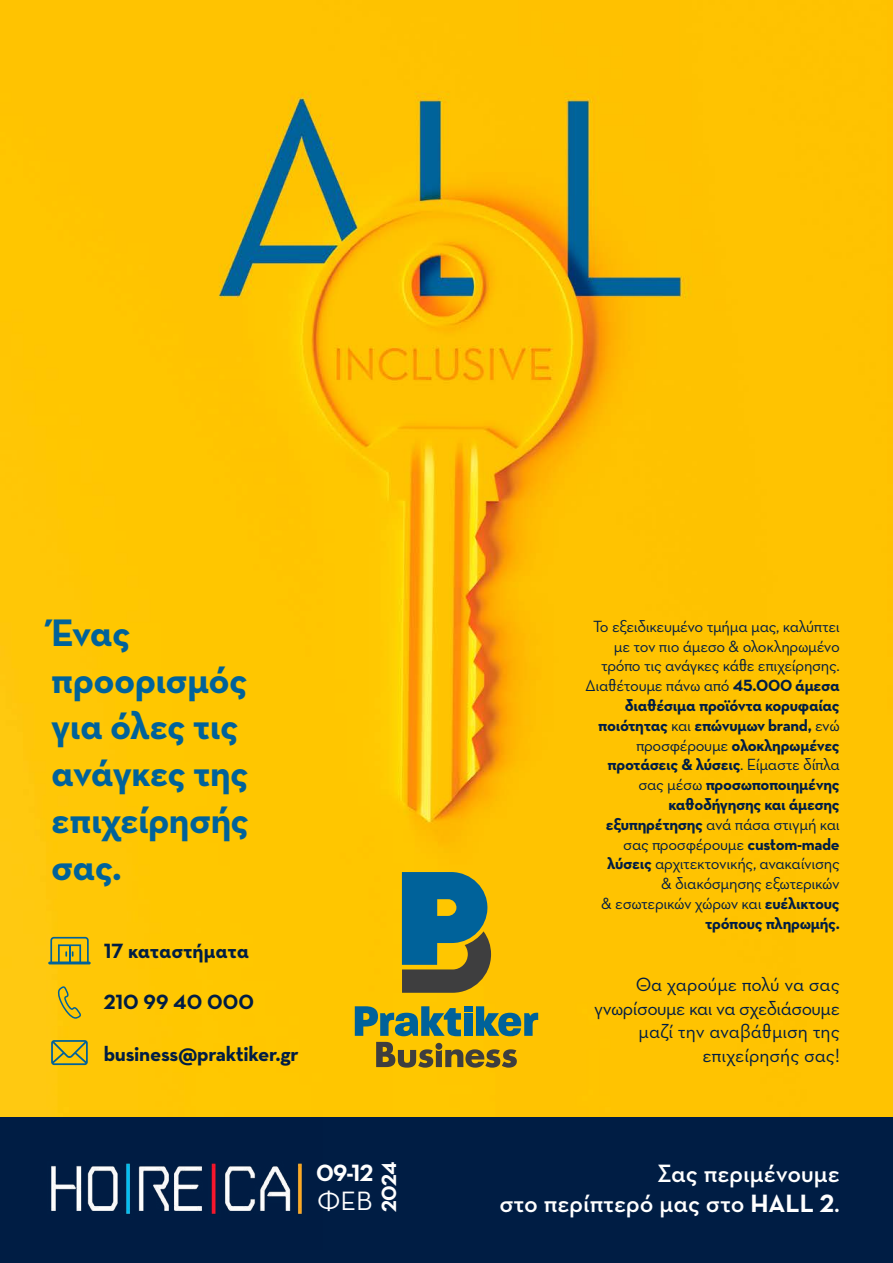
<style>
.page{position:relative;width:893px;height:1263px;background:#fff}
.page>*{position:absolute;margin:0;border:0;box-sizing:border-box;transform-origin:0 0}
.t1{font:700 39px/46.8px "Neutraface Text";letter-spacing:-.02em;color:#00629a}
.t2{font:27px "Neutraface Text";color:#fff}
.t3{font:600 25.5px/30.6px "Neutraface Text";color:#fff;text-align:right}
.t4{font:700 24px "Neutraface Text";color:#fff}
.t5{font:700 21px "Neutraface Text";letter-spacing:-.015em;color:#001d44}
.t6{font:700 21px "Neutraface Text";color:#fff}
.t7{font:19.5px/23.4px "Neutraface Text";letter-spacing:-.01em;color:#001d44;text-align:right}
.t8{font:16.5px/19.8px "Neutraface Text";letter-spacing:-.02em;color:#001d44;text-align:right}
.s1{font-weight:700}
</style>
<div class="page">
<img style="left:0;top:0;width:893px;height:1117px">
<svg style="left:58px;top:986px;width:23px;height:33px"></svg>
<svg style="left:51px;top:1040px;width:37px;height:25px"></svg>
<hr style="left:48px;top:961px;width:43px;height:3px;background:#00629a">
<svg style="left:50px;top:937px;width:39px;height:25px"></svg>
<div style="left:0;top:1117px;width:893px;height:146px;background:#001d44"></div>
<svg style="left:402px;top:872px;width:89px;height:121px"></svg>
<svg style="left:376px;top:1042px;width:141px;height:26px"></svg>
<svg style="left:355px;top:1006px;width:106px;height:30px"></svg>
<div style="left:464px;top:1013px;width:8px;height:23px;background:#00629a"></div>
<div style="left:464px;top:1006px;width:8px;height:6px;background:#00629a"></div>
<svg style="left:476px;top:1006px;width:62px;height:30px"></svg>
<img style="left:30px;top:1110px;width:292px;height:104px">
<h1 class="t1" style="left:51px;top:606px;width:199px">Ένας προορισμός για όλες τις ανάγκες της επιχείρησής σας.</h1>
<p class="t5" style="left:104px;top:933px;width:147px">17 καταστήματα</p>
<p class="t5" style="left:104px;top:984px;width:152px">210 99 40 000</p>
<p class="t5" style="left:104px;top:1036px;width:196px">business@praktiker.gr</p>
<h3 class="t4" style="left:316px;top:1153px;width:59px">09-12</h3>
<h2 class="t2" style="left:317px;top:1180px;width:57px">ΦΕΒ</h2>
<p class="t6" style="left:372px;top:1212px;width:53px;rotate:-90deg">2024</p>
<p class="t8" style="left:585px;top:615px;width:256px">Το εξειδικευμένο τμήμα μας, καλύπτει με τον πιο άμεσο &amp; ολοκληρωμένο τρόπο τις ανάγκες κάθε επιχείρησης.<br>Διαθέτουμε πάνω από <span class="s1">45.000 άμεσα διαθέσιμα προϊόντα κορυφαίας ποιότητας</span> και <span class="s1">επώνυμων brand,</span> ενώ προσφέρουμε <span class="s1">ολοκληρωμένες προτάσεις &amp; λύσεις</span>. Είμαστε δίπλα σας μέσω <span class="s1">προσωποποιημένης καθοδήγησης και άμεσης εξυπηρέτησης</span> ανά πάσα στιγμή και σας προσφέρουμε <span class="s1">custom-made λύσεις</span> αρχιτεκτονικής, ανακαίνισης<br>&amp; διακόσμησης εξωτερικών<br>&amp; εσωτερικών χώρων και <span class="s1">ευέλικτους τρόπους πληρωμής.</span></p>
<p class="t7" style="left:594px;top:972px;width:247px">Θα χαρούμε πολύ να σας γνωρίσουμε και να σχεδιάσουμε μαζί την αναβάθμιση της επιχείρησής σας!</p>
<h3 class="t3" style="left:499px;top:1155px;width:342px">Σας περιμένουμε<br>στο περίπτερό μας στο <span class="s1">HALL 2</span>.</h3>
</div>
